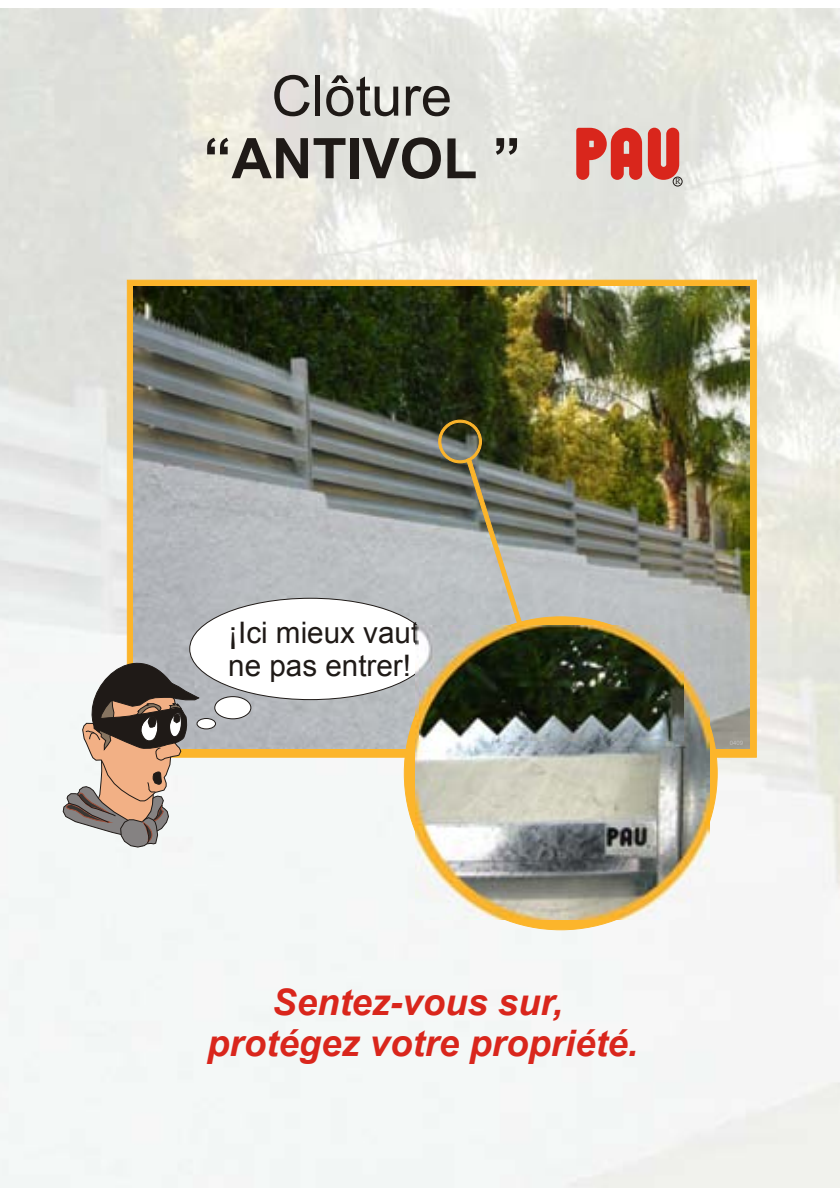
<style>
.page{position:relative;width:840px;height:1192px;background:#fff}
.page>*{position:absolute;margin:0;border:0;box-sizing:border-box;transform-origin:0 0}
.t1{font:700 56px/62.6px "Arial";color:#1f1a17;text-align:center}
.t2{font:italic 700 36.6px/40.8px "Arial";color:#d9261c;text-align:center}
.t3{font:29.6px/33px "Arial";color:#1f1a17}
.t4{font:8.6px "Times New Roman";color:#1f1a17}
.t5{font:6px "Arial";color:#c2c2c2}
.s1{font-weight:400}
</style>
<div class="page">
<img style="left:0;top:9px;width:840px;height:1179px">
<div style="left:673px;top:177px;width:9px;height:9px;border:1px solid #1f1a17;border-radius:50%"></div>
<svg style="left:576px;top:128px;width:66px;height:52px;background:#da5d54"></svg>
<svg style="left:648px;top:128px;width:31px;height:52px;background:#d94c43"></svg>
<div style="left:127px;top:280px;width:630px;height:477px;background:#fcb52b;border:1px solid #fcb52b"></div>
<img style="left:133px;top:286px;width:616px;height:463px">
<svg style="left:63px;top:632px;width:137px;height:215px"></svg>
<div style="left:190px;top:598px;width:241px;height:102px;background:#fff;border:1px solid #1f1a17;border-radius:50%"></div>
<div style="left:215px;top:696px;width:36px;height:23px;background:#fff;border:1px solid #1f1a17;border-radius:50%"></div>
<div style="left:197px;top:718px;width:19px;height:11px;background:#fff;border:1px solid #1f1a17;border-radius:50%"></div>
<div style="left:404px;top:617px;width:313px;height:313px;background:#fcb52b;border:1px solid #fcb52b;border-radius:50%"></div>
<svg style="left:438px;top:420px;width:94px;height:206px;background:#8c8d7f"></svg>
<img style="left:415px;top:626px;width:294px;height:294px">
<img style="left:420px;top:626px;width:263px;height:114px">
<p class="t1" style="left:204px;top:70px;width:319px"><span class="s1">Clôture </span>“ANTIVOL ”</p>
<p class="t4" style="left:675px;top:178px;width:7px">R</p>
<p class="t3" style="left:228px;top:619px;width:193px">¡Ici mieux vaut ne pas entrer!</p>
<p class="t5" style="left:730px;top:741px;width:15px">0409</p>
<p class="t2" style="left:207px;top:985px;width:432px">Sentez-vous sur, protégez votre propriété.</p>
</div>
